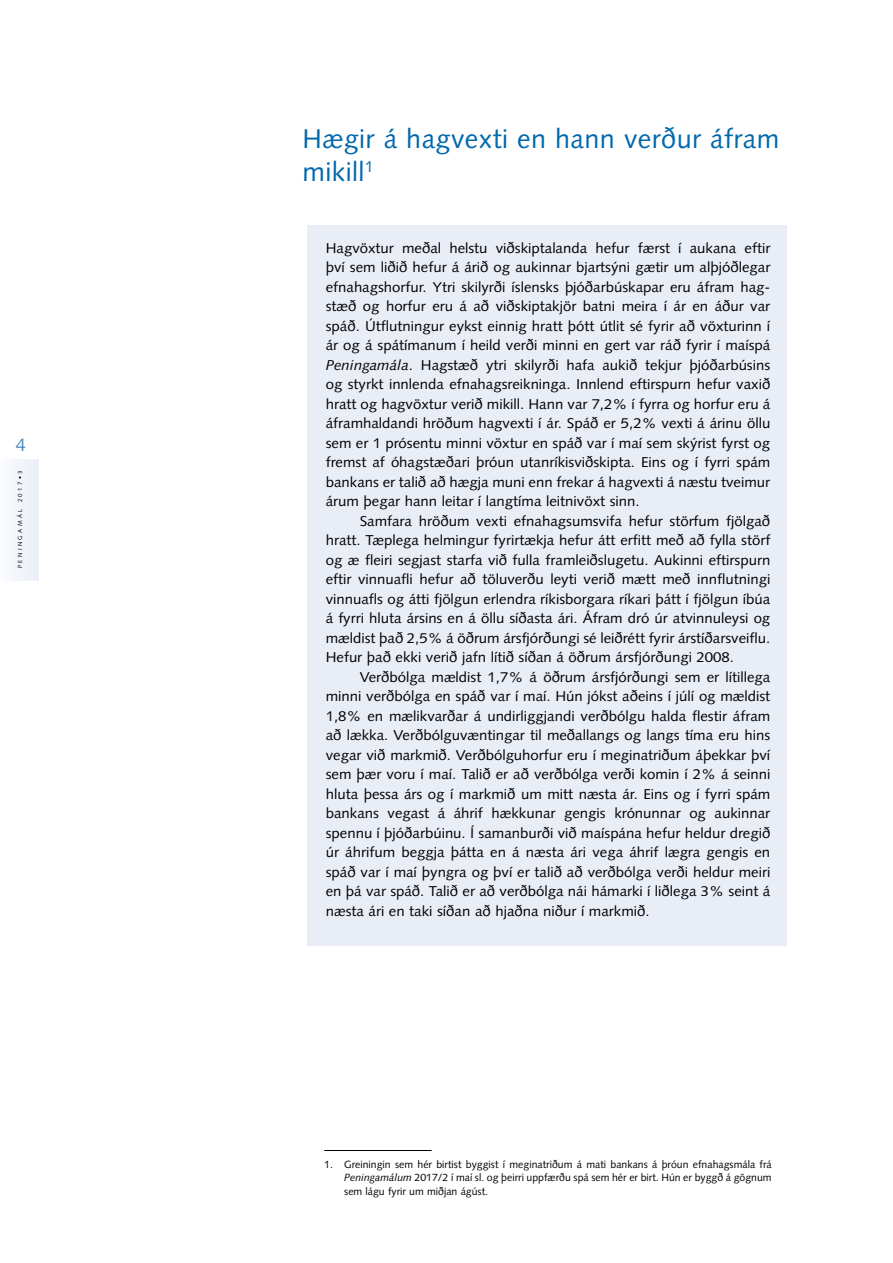
<style>
.page{position:relative;width:893px;height:1263px;background:#fff}
.page>*{position:absolute;margin:0;border:0;box-sizing:border-box;transform-origin:0 0}
.t1{font:27px/33px "Syntax LT Std";letter-spacing:.015em;color:#0068ac}
.t2{font:18px "Syntax LT Std";color:#4686bf}
.t3{font:14.25px/19.5px "Syntax LT Std";color:#000;text-align:justify;scale:1.05 1}
.t4{font:10.5px/13.5px "Syntax LT Std";color:#000;text-align:justify}
.t5{font:6px "Syntax LT Std";letter-spacing:.4em;color:#000}
.s1{font-style:italic}
</style>
<div class="page">
<div style="left:0;top:460px;width:39px;height:120px;background:#f2f4fa"></div>
<div style="left:307px;top:226px;width:480px;height:720px;background:#e9edf6"></div>
<hr style="left:324px;top:1150px;width:108px;height:1px;background:#000">
<p class="t2" style="left:16px;top:434px;width:12px">4</p>
<p class="t5" style="left:17px;top:568px;width:99px;rotate:-90deg">PENINGAMÁL 2017•3</p>
<h1 class="t1" style="left:302px;top:122px;width:478px">Hægir á hagvexti en hann verður áfram mikill<sup>1</sup></h1>
<p class="t3" style="left:326px;top:238px;width:425px">Hagvöxtur meðal helstu viðskiptalanda hefur færst í aukana eftir því sem liðið hefur á árið og aukinnar bjartsýni gætir um alþjóðlegar efnahagshorfur. Ytri skilyrði íslensks þjóðarbúskapar eru áfram hag&shy;stæð og horfur eru á að viðskiptakjör batni meira í ár en áður var spáð. Útflutningur eykst einnig hratt þótt útlit sé fyrir að vöxturinn í ár og á spátímanum í heild verði minni en gert var ráð fyrir í maíspá <span class="s1">Peningamála</span>. Hagstæð ytri skilyrði hafa aukið tekjur þjóðarbúsins og styrkt innlenda efnahagsreikninga. Innlend eftirspurn hefur vaxið hratt og hagvöxtur verið mikill. Hann var 7,2% í fyrra og horfur eru á áframhaldandi hröðum hagvexti í ár. Spáð er 5,2% vexti á árinu öllu sem er 1 prósentu minni vöxtur en spáð var í maí sem skýrist fyrst og fremst af óhagstæðari þróun utanríkisviðskipta. Eins og í fyrri spám bankans er talið að hægja muni enn frekar á hagvexti á næstu tveimur árum þegar hann leitar í langtíma leitnivöxt sinn.</p>
<p class="t3" style="left:326px;top:511px;width:425px;text-indent:34px">Samfara hröðum vexti efnahagsumsvifa hefur störfum fjölgað hratt. Tæplega helmingur fyrirtækja hefur átt erfitt með að fylla störf og æ fleiri segjast starfa við fulla framleiðslugetu. Aukinni eftirspurn eftir vinnuafli hefur að töluverðu leyti verið mætt með innflutningi vinnuafls og átti fjölgun erlendra ríkisborgara ríkari þátt í fjölgun íbúa á fyrri hluta ársins en á öllu síðasta ári. Áfram dró úr atvinnuleysi og mældist það 2,5% á öðrum ársfjórðungi sé leiðrétt fyrir árstíðarsveiflu.<br>Hefur það ekki verið jafn lítið síðan á öðrum ársfjórðungi 2008.</p>
<p class="t3" style="left:326px;top:667px;width:425px;text-indent:34px">Verðbólga mældist 1,7% á öðrum ársfjórðungi sem er lítillega minni verðbólga en spáð var í maí. Hún jókst aðeins í júlí og mældist 1,8% en mælikvarðar á undirliggjandi verðbólgu halda flestir áfram að lækka. Verðbólguvæntingar til meðallangs og langs tíma eru hins vegar við markmið. Verðbólguhorfur eru í meginatriðum áþekkar því sem þær voru í maí. Talið er að verðbólga verði komin í 2% á seinni hluta þessa árs og í markmið um mitt næsta ár. Eins og í fyrri spám bankans vegast á áhrif hækkunar gengis krónunnar og aukinnar spennu í þjóðarbúinu. Í samanburði við maíspána hefur heldur dregið úr áhrifum beggja þátta en á næsta ári vega áhrif lægra gengis en spáð var í maí þyngra og því er talið að verðbólga verði heldur meiri en þá var spáð. Talið er að verðbólga nái hámarki í liðlega 3% seint á næsta ári en taki síðan að hjaðna niður í markmið.</p>
<p class="t4" style="left:344px;top:1157px;width:429px;text-indent:-20px">1. Greiningin sem hér birtist byggist í meginatriðum á mati bankans á þróun efnahagsmála frá <span class="s1">Peningamálum</span> 2017/2 í maí sl. og þeirri uppfærðu spá sem hér er birt. Hún er byggð á gögnum sem lágu fyrir um miðjan ágúst.</p>
</div>
